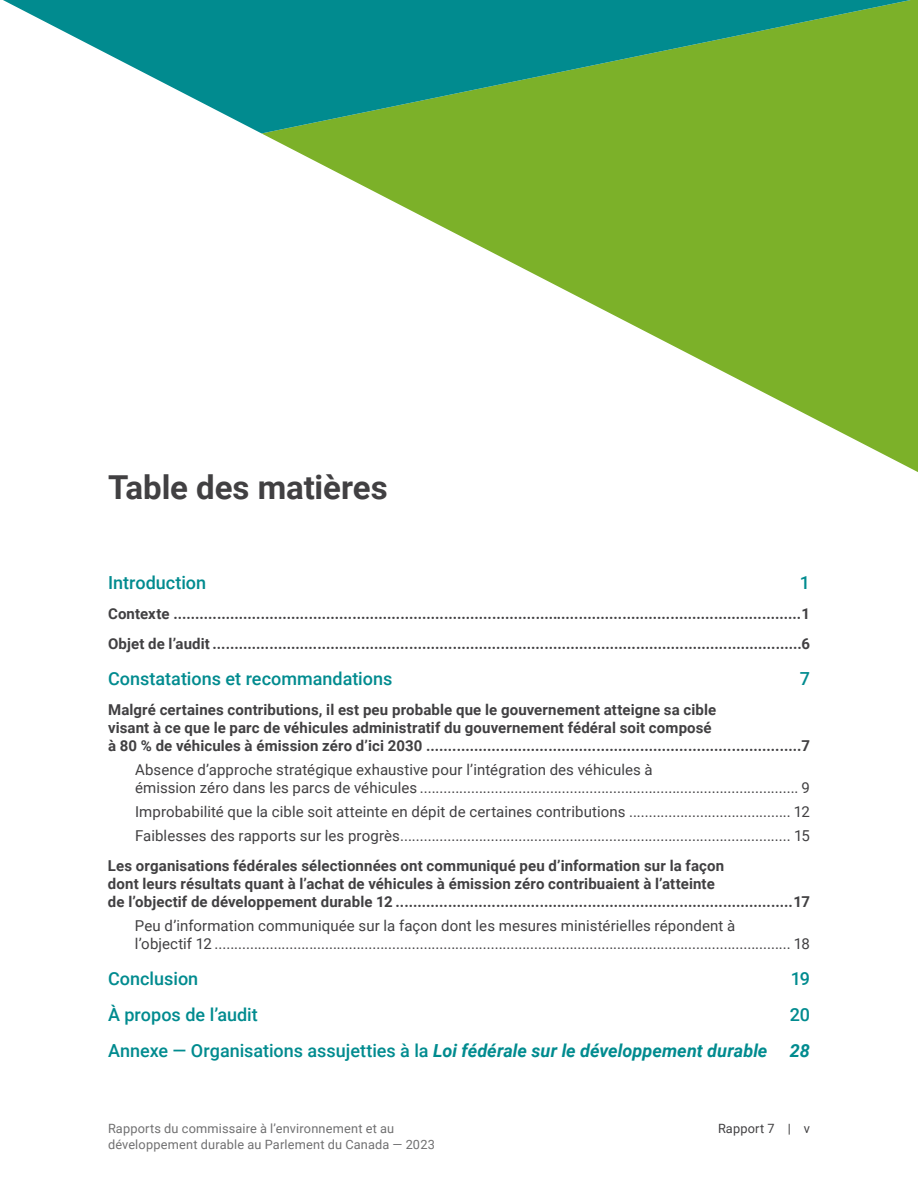
<style>
.page{position:relative;width:918px;height:1188px;background:#fff}
.page>*{position:absolute;margin:0;border:0;box-sizing:border-box;transform-origin:0 0}
.TOC_title{font:700 33px "Roboto";letter-spacing:-.005em;color:#414042}
.t1{font:500 18px "Roboto";color:#018b8f}
.t2{font:italic 700 18px "Roboto";color:#018b8f}
.t3{font:700 15px/18px "Roboto";letter-spacing:.01em;color:#414042}
.t4{font:15px/18px "Roboto";letter-spacing:.005em;color:#414042}
.t5{font:12.75px/15.8px "Roboto";letter-spacing:.015em;color:#707071}
.t6{font:12.75px "Roboto";letter-spacing:.015em;color:#414042}
.s1{font-weight:500;font-style:normal}
</style>
<div class="page">
<svg style="left:262px;top:133px;width:656px;height:339px"></svg>
<svg style="left:3px;top:0;width:915px;height:133px;background:#52a97b"></svg>
<h1 class="TOC_title" style="left:108px;top:464px;width:281px">Table des matières</h1>
<p class="t1" style="left:108px;top:570px;width:100px">Introduction</p>
<p class="t1" style="left:800px;top:570px;width:12px">1</p>
<p class="t3" style="left:108px;top:604px;width:704px">Contexte ................................................................................................................................................1</p>
<p class="t3" style="left:108px;top:634px;width:703px">Objet de l’audit .......................................................................................................................................6</p>
<p class="t1" style="left:108px;top:666px;width:286px">Constatations et recommandations</p>
<p class="t1" style="left:800px;top:666px;width:12px">7</p>
<p class="t3" style="left:108px;top:700px;width:704px">Malgré certaines contributions, il est peu probable que le gouvernement atteigne sa cible<br>visant à ce que le parc de véhicules administratif du gouvernement fédéral soit composé<br>à 80 % de véhicules à émission zéro d’ici 2030 ......................................................................................7</p>
<p class="t4" style="left:135px;top:760px;width:677px">Absence d’approche stratégique exhaustive pour l’intégration des véhicules à<br>émission zéro dans les parcs de véhicules ................................................................................................ 9</p>
<p class="t4" style="left:135px;top:802px;width:676px">Improbabilité que la cible soit atteinte en dépit de certaines contributions ......................................... 12</p>
<p class="t4" style="left:135px;top:826px;width:677px">Faiblesses des rapports sur les progrès................................................................................................... 15</p>
<p class="t3" style="left:108px;top:856px;width:704px">Les organisations fédérales sélectionnées ont communiqué peu d’information sur la façon<br>dont leurs résultats quant à l’achat de véhicules à émission zéro contribuaient à l’atteinte<br>de l’objectif de développement durable 12 ...........................................................................................17</p>
<p class="t4" style="left:135px;top:916px;width:677px">Peu d’information communiquée sur la façon dont les mesures ministérielles répondent à<br>l’objectif 12 .................................................................................................................................................. 18</p>
<p class="t1" style="left:108px;top:966px;width:92px">Conclusion</p>
<p class="t1" style="left:791px;top:966px;width:21px">19</p>
<p class="t1" style="left:108px;top:1002px;width:151px">À propos de l’audit</p>
<p class="t1" style="left:790px;top:1002px;width:22px">20</p>
<p class="t2" style="left:108px;top:1038px;width:704px"><span class="s1">Annexe — Organisations assujetties à la</span> Loi fédérale sur le développement durable 28</p>
<p class="t5" style="left:108px;top:1120px;width:328px">Rapports du commissaire à l’environnement et au développement durable au Parlement du Canada — 2023</p>
<p class="t6" style="left:718px;top:1120px;width:93px">Rapport 7 | v</p>
</div>
